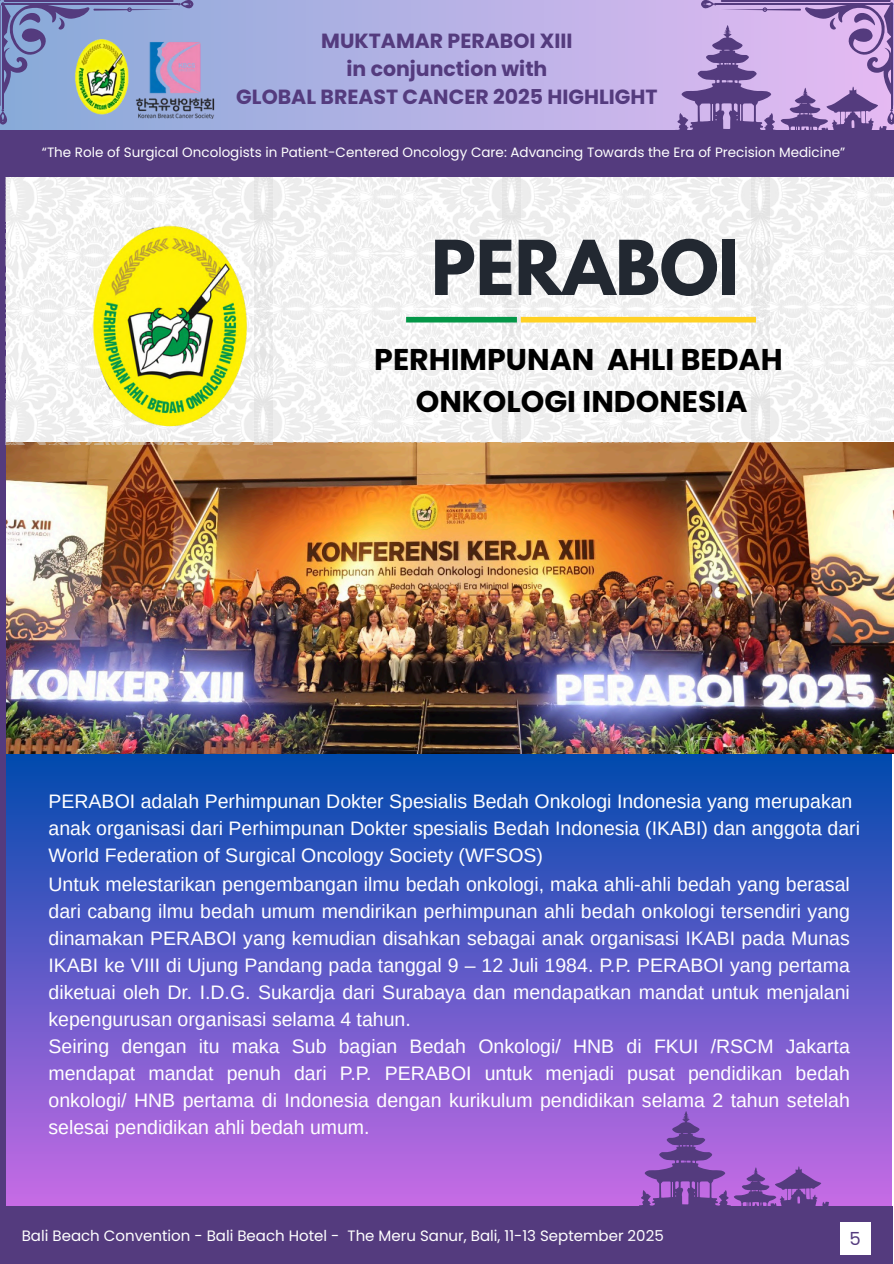
<style>
.page{position:relative;width:894px;height:1264px;background:#fff}
.page>*{position:absolute;margin:0;border:0;box-sizing:border-box;transform-origin:0 0}
.t1{font:700 67.05px "League Spartan";color:#222831}
.t2{font:700 30px/41.7px "Poppins";color:#000;text-align:center}
.t3{font:700 20.4px/28.2px "Poppins";color:#543b7e;text-align:center}
.t4{font:19.5px/27px "Arimo";color:#fff}
.t5{font:18px "Poppins";color:#543b7e}
.t6{font:15px "Poppins";color:#fff}
.t7{font:13.5px "Poppins";color:#fff}
</style>
<div class="page">
<div style="left:0;top:753px;width:891px;height:458px;background:linear-gradient(to bottom,#004aad,#c96ce5)"></div>
<img style="left:6px;top:442px;width:887px;height:311px">
<img style="left:769px;top:177px;width:124px;height:263px">
<img style="left:520px;top:177px;width:249px;height:265px">
<img style="left:272px;top:177px;width:248px;height:265px">
<div style="left:520px;top:317px;width:235px;height:5px;background:#ffd124"></div>
<div style="left:0;top:1206px;width:892px;height:57px;background:#543b7e"></div>
<div style="left:839px;top:1222px;width:31px;height:32px;background:#fff"></div>
<svg style="left:533px;top:1111px;width:301px;height:95px;background:#a160ce"></svg>
<svg style="left:0;top:0;width:700px;height:130px;background:#b0b0e3"></svg>
<img style="left:193px;top:40px;width:23px;height:79px">
<div style="left:0;top:130px;width:893px;height:47px;background:#543b7e"></div>
<svg style="left:557px;top:25px;width:336px;height:105px;background:#c2ade4"></svg>
<div style="left:0;top:130px;width:6px;height:1133px;background:#543b7e"></div>
<svg style="left:700px;top:0;width:194px;height:125px;background:#b291cd"></svg>
<svg style="left:0;top:0;width:193px;height:125px;background:#909eb4"></svg>
<img style="left:80px;top:213px;width:192px;height:231px">
<div style="left:406px;top:317px;width:110px;height:5px;background:#049748"></div>
<p class="t3" style="left:236px;top:27px;width:422px">MUKTAMAR PERABOI XIII<br>in conjunction with<br>GLOBAL BREAST CANCER 2025 HIGHLIGHT</p>
<p class="t7" style="left:42px;top:143px;width:804px">“The Role of Surgical Oncologists in Patient-Centered Oncology Care: Advancing Towards the Era of Precision Medicine”</p>
<h1 class="t1" style="left:431px;top:235px;width:309px">PERABOI</h1>
<h2 class="t2" style="left:374px;top:339px;width:410px">PERHIMPUNAN AHLI BEDAH<br>ONKOLOGI INDONESIA</h2>
<p class="t4" style="left:48px;top:787px;width:812px">PERABOI adalah Perhimpunan Dokter Spesialis Bedah Onkologi Indonesia yang merupakan anak organisasi dari Perhimpunan Dokter spesialis Bedah Indonesia (IKABI) dan anggota dari<br>World Federation of Surgical Oncology Society (WFSOS)</p>
<p class="t4" style="left:48px;top:870px;width:802px">Untuk melestarikan pengembangan ilmu bedah onkologi, maka ahli-ahli bedah yang berasal dari cabang ilmu bedah umum mendirikan perhimpunan ahli bedah onkologi tersendiri yang dinamakan PERABOI yang kemudian disahkan sebagai anak organisasi IKABI pada Munas IKABI ke VIII di Ujung Pandang pada tanggal 9 – 12 Juli 1984. P.P. PERABOI yang pertama diketuai oleh Dr. I.D.G. Sukardja dari Surabaya dan mendapatkan mandat untuk menjalani kepengurusan organisasi selama 4 tahun.<br>Seiring dengan itu maka Sub bagian Bedah Onkologi/ HNB di FKUI /RSCM Jakarta mendapat mandat penuh dari P.P. PERABOI untuk menjadi pusat pendidikan bedah onkologi/ HNB pertama di Indonesia dengan kurikulum pendidikan selama 2 tahun setelah selesai pendidikan ahli bedah umum.</p>
<p class="t6" style="left:22px;top:1225px;width:643px">Bali Beach Convention - Bali Beach Hotel - The Meru Sanur, Bali, 11-13 September 2025</p>
<p class="t5" style="left:849px;top:1225px;width:13px">5</p>
</div>
